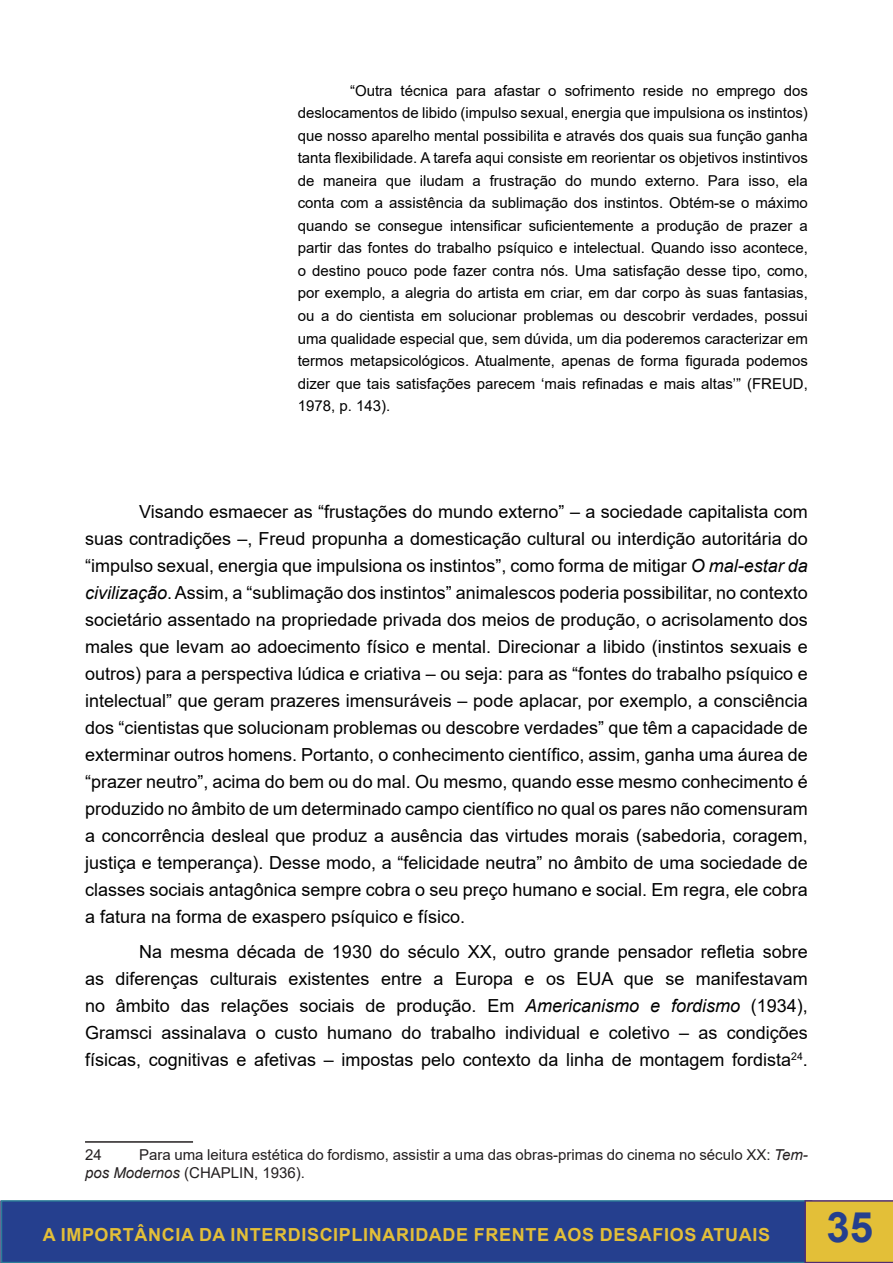
<style>
.page{position:relative;width:893px;height:1263px;background:#fff}
.page>*{position:absolute;margin:0;border:0;box-sizing:border-box;transform-origin:0 0}
.t1{font:700 42px "Arial";color:#253f8e}
.t2{font:18px/27px "Arial";color:#000;text-align:justify}
.t3{font:700 18px "Arial";letter-spacing:.035em;color:#e3bf38}
.t4{font:15px/22.5px "Arial";color:#000;text-align:justify}
.t5{font:15px/18px "Arial";color:#231f20}
.s1{font-style:italic}
</style>
<div class="page">
<svg style="left:0;top:1200px;width:1px;height:63px"></svg>
<div style="left:1px;top:1200px;width:811px;height:63px;background:#253f8e;border:2px solid #2c7d98"></div>
<svg style="left:804px;top:1200px;width:89px;height:63px;background:#d9b53c"></svg>
<hr style="left:85px;top:1141px;width:108px;height:2px;background:#231f20">
<p class="t4" style="left:298px;top:79px;width:512px;text-indent:52px">“Outra técnica para afastar o sofrimento reside no emprego dos deslocamentos de libido (impulso sexual, energia que impulsiona os instintos) que nosso aparelho mental possibilita e através dos quais sua função ganha tanta flexibilidade. A tarefa aqui consiste em reorientar os objetivos instintivos de maneira que iludam a frustração do mundo externo. Para isso, ela conta com a assistência da sublimação dos instintos. Obtém-se o máximo quando se consegue intensificar suficientemente a produção de prazer a partir das fontes do trabalho psíquico e intelectual. Quando isso acontece, o destino pouco pode fazer contra nós. Uma satisfação desse tipo, como, por exemplo, a alegria do artista em criar, em dar corpo às suas fantasias, ou a do cientista em solucionar problemas ou descobrir verdades, possui uma qualidade especial que, sem dúvida, um dia poderemos caracterizar em termos metapsicológicos. Atualmente, apenas de forma figurada podemos dizer que tais satisfações parecem ‘mais refinadas e mais altas’” (FREUD, 1978, p. 143).</p>
<p class="t2" style="left:85px;top:498px;width:724px;text-indent:54px">Visando esmaecer as “frustações do mundo externo” – a sociedade capitalista com suas contradições –, Freud propunha a domesticação cultural ou interdição autoritária do “impulso sexual, energia que impulsiona os instintos”, como forma de mitigar <span class="s1">O mal-estar da civilização</span>. Assim, a “sublimação dos instintos” animalescos poderia possibilitar, no contexto societário assentado na propriedade privada dos meios de produção, o acrisolamento dos males que levam ao adoecimento físico e mental. Direcionar a libido (instintos sexuais e outros) para a perspectiva lúdica e criativa – ou seja: para as “fontes do trabalho psíquico e intelectual” que geram prazeres imensuráveis – pode aplacar, por exemplo, a consciência dos “cientistas que solucionam problemas ou descobre verdades” que têm a capacidade de exterminar outros homens. Portanto, o conhecimento científico, assim, ganha uma áurea de “prazer neutro”, acima do bem ou do mal. Ou mesmo, quando esse mesmo conhecimento é produzido no âmbito de um determinado campo científico no qual os pares não comensuram a concorrência desleal que produz a ausência das virtudes morais (sabedoria, coragem, justiça e temperança). Desse modo, a “felicidade neutra” no âmbito de uma sociedade de classes sociais antagônica sempre cobra o seu preço humano e social. Em regra, ele cobra a fatura na forma de exaspero psíquico e físico.</p>
<p class="t2" style="left:85px;top:938px;width:724px;text-indent:54px">Na mesma década de 1930 do século XX, outro grande pensador refletia sobre as diferenças culturais existentes entre a Europa e os EUA que se manifestavam no âmbito das relações sociais de produção. Em <span class="s1">Americanismo e fordismo</span> (1934), Gramsci assinalava o custo humano do trabalho individual e coletivo – as condições físicas, cognitivas e afetivas – impostas pelo contexto da linha de montagem fordista<sup>24</sup>.</p>
<p class="t5" style="left:85px;top:1145px;width:724px;text-indent:54px">Para uma leitura estética do fordismo, assistir a uma das obras-primas do cinema no século XX: <span class="s1">Tem&shy;pos Modernos</span> (CHAPLIN, 1936).</p>
<p class="t5" style="left:85px;top:1145px;width:18px">24</p>
<p class="t3" style="left:43px;top:1221px;width:729px">A IMPORTÂNCIA DA INTERDISCIPLINARIDADE FRENTE AOS DESAFIOS ATUAIS</p>
<h1 class="t1" style="left:826px;top:1198px;width:48px">35</h1>
</div>
